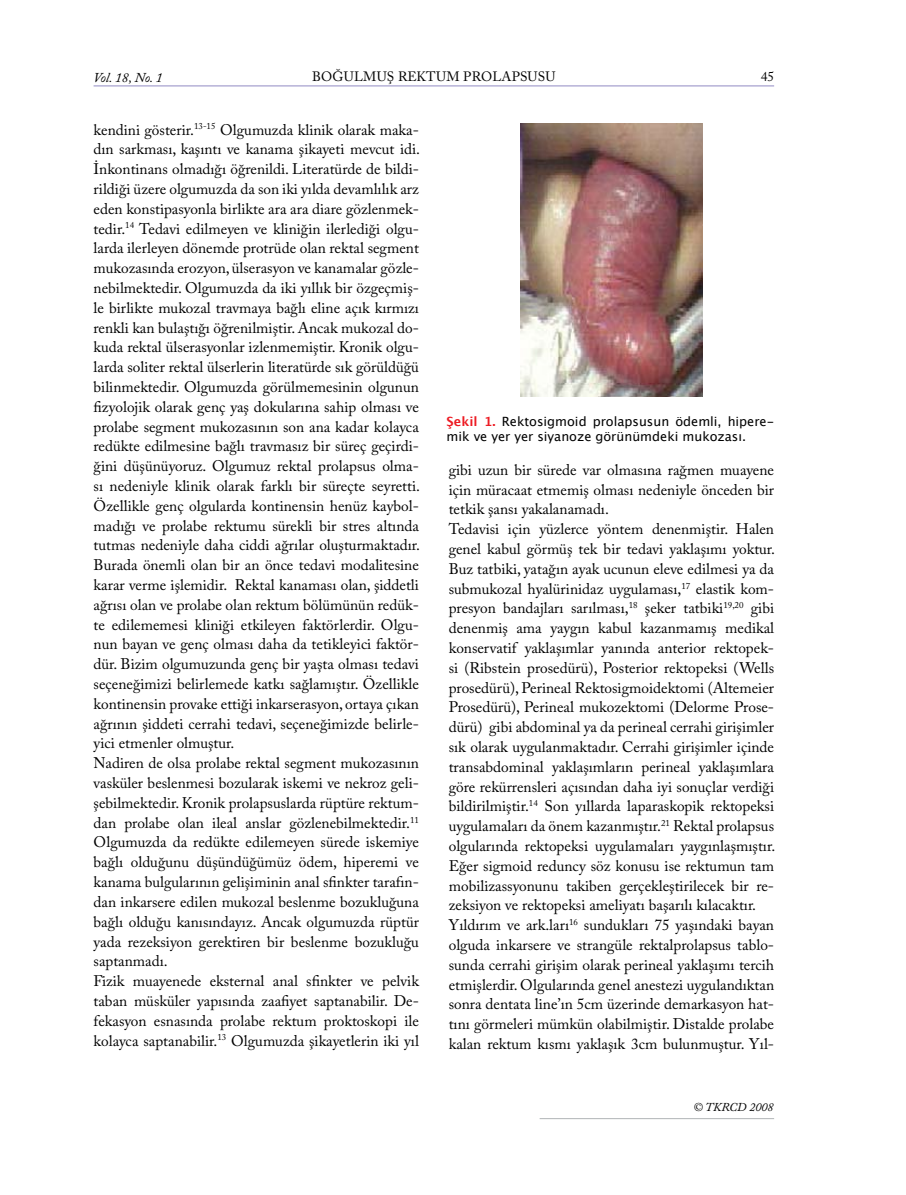
<style>
.page{position:relative;width:906px;height:1195px;background:#fff}
.page>*{position:absolute;margin:0;border:0;box-sizing:border-box;transform-origin:0 0}
.t1{font:15.3px/19.8px "Adobe Caslon Pro";color:#000}
.t2{font:13.5px "Adobe Caslon Pro";letter-spacing:.015em;color:#000}
.t3{font:italic 13.5px "Adobe Caslon Pro";letter-spacing:-.005em;color:#000}
.t4{font:12.75px/15.3px "Lucida Grande";color:#000}
.t5{font:italic 12px "Adobe Caslon Pro";color:#000}
.s1{font-weight:700;color:#ed1c24}
</style>
<div class="page">
<hr style="left:94px;top:86px;width:680px;height:1px;background:#918ac3">
<hr style="left:539px;top:1118px;width:235px;height:1px;background:#b1b4b6">
<img style="left:520px;top:123px;width:182px;height:274px">
<p class="t3" style="left:94px;top:69px;width:71px">Vol. 18, No. 1</p>
<p class="t2" style="left:312px;top:69px;width:245px">BOĞULMUŞ REKTUM PROLAPSUSU</p>
<p class="t2" style="left:760px;top:68px;width:15px">45</p>
<p class="t1" style="left:94px;top:119px;width:328px">kendini gösterir.<sup>13-15</sup> Olgumuzda klinik olarak maka&shy;dın sarkması, kaşıntı ve kanama şikayeti mevcut idi.<br>İnkontinans olmadığı öğrenildi. Literatürde de bildi&shy;rildiği üzere olgumuzda da son iki yılda devamlılık arz eden konstipasyonla birlikte ara ara diare gözlenmek&shy;tedir.<sup>14</sup> Tedavi edilmeyen ve kliniğin ilerlediği olgu&shy;larda ilerleyen dönemde protrüde olan rektal segment mukozasında erozyon, ülserasyon ve kanamalar gözle&shy;nebilmektedir. Olgumuzda da iki yıllık bir özgeçmiş&shy;le birlikte mukozal travmaya bağlı eline açık kırmızı renkli kan bulaştığı öğrenilmiştir. Ancak mukozal do&shy;kuda rektal ülserasyonlar izlenmemiştir. Kronik olgu&shy;larda soliter rektal ülserlerin literatürde sık görüldüğü bilinmektedir. Olgumuzda görülmemesinin olgunun fizyolojik olarak genç yaş dokularına sahip olması ve prolabe segment mukozasının son ana kadar kolayca redükte edilmesine bağlı travmasız bir süreç geçirdi&shy;ğini düşünüyoruz. Olgumuz rektal prolapsus olma&shy;sı nedeniyle klinik olarak farklı bir süreçte seyretti.<br>Özellikle genç olgularda kontinensin henüz kaybol&shy;madığı ve prolabe rektumu sürekli bir stres altında tutmas nedeniyle daha ciddi ağrılar oluşturmaktadır.<br>Burada önemli olan bir an önce tedavi modalitesine karar verme işlemidir. Rektal kanaması olan, şiddetli ağrısı olan ve prolabe olan rektum bölümünün redük&shy;te edilememesi kliniği etkileyen faktörlerdir. Olgu&shy;nun bayan ve genç olması daha da tetikleyici faktör&shy;dür. Bizim olgumuzunda genç bir yaşta olması tedavi seçeneğimizi belirlemede katkı sağlamıştır. Özellikle kontinensin provake ettiği inkarserasyon, ortaya çıkan ağrının şiddeti cerrahi tedavi, seçeneğimizde belirle&shy;yici etmenler olmuştur.<br>Nadiren de olsa prolabe rektal segment mukozasının vasküler beslenmesi bozularak iskemi ve nekroz geli&shy;şebilmektedir. Kronik prolapsuslarda rüptüre rektum&shy;dan prolabe olan ileal anslar gözlenebilmektedir.<sup>11<br></sup>Olgumuzda da redükte edilemeyen sürede iskemiye bağlı olduğunu düşündüğümüz ödem, hiperemi ve kanama bulgularının gelişiminin anal sfinkter tarafın&shy;dan inkarsere edilen mukozal beslenme bozukluğuna bağlı olduğu kanısındayız. Ancak olgumuzda rüptür yada rezeksiyon gerektiren bir beslenme bozukluğu saptanmadı.<br>Fizik muayenede eksternal anal sfinkter ve pelvik taban müsküler yapısında zaafiyet saptanabilir. De&shy;fekasyon esnasında prolabe rektum proktoskopi ile kolayca saptanabilir.<sup>13</sup> Olgumuzda şikayetlerin iki yıl</p>
<p class="t4" style="left:446px;top:414px;width:329px"><span class="s1">Şekil 1.</span> Rektosigmoid prolapsusun ödemli, hipere&shy;mik ve yer yer siyanoze görünümdeki mukozası.</p>
<p class="t1" style="left:449px;top:460px;width:328px">gibi uzun bir sürede var olmasına rağmen muayene için müracaat etmemiş olması nedeniyle önceden bir tetkik şansı yakalanamadı.<br>Tedavisi için yüzlerce yöntem denenmiştir. Halen genel kabul görmüş tek bir tedavi yaklaşımı yoktur.<br>Buz tatbiki, yatağın ayak ucunun eleve edilmesi ya da submukozal hyalürinidaz uygulaması,<sup>17</sup> elastik kom&shy;presyon bandajları sarılması,<sup>18</sup> şeker tatbiki<sup>19,20</sup> gibi denenmiş ama yaygın kabul kazanmamış medikal konservatif yaklaşımlar yanında anterior rektopek&shy;si (Ribstein prosedürü), Posterior rektopeksi (Wells prosedürü), Perineal Rektosigmoidektomi (Altemeier Prosedürü), Perineal mukozektomi (Delorme Prose&shy;dürü) gibi abdominal ya da perineal cerrahi girişimler sık olarak uygulanmaktadır. Cerrahi girişimler içinde transabdominal yaklaşımların perineal yaklaşımlara göre rekürrensleri açısından daha iyi sonuçlar verdiği bildirilmiştir.<sup>14</sup> Son yıllarda laparaskopik rektopeksi uygulamaları da önem kazanmıştır.<sup>21</sup> Rektal prolapsus olgularında rektopeksi uygulamaları yaygınlaşmıştır.<br>Eğer sigmoid reduncy söz konusu ise rektumun tam mobilizassyonunu takiben gerçekleştirilecek bir re&shy;zeksiyon ve rektopeksi ameliyatı başarılı kılacaktır.<br>Yıldırım ve ark.ları<sup>16</sup> sundukları 75 yaşındaki bayan olguda inkarsere ve strangüle rektalprolapsus tablo&shy;sunda cerrahi girişim olarak perineal yaklaşımı tercih etmişlerdir. Olgularında genel anestezi uygulandıktan sonra dentata line’ın 5cm üzerinde demarkasyon hat&shy;tını görmeleri mümkün olabilmiştir. Distalde prolabe kalan rektum kısmı yaklaşık 3cm bulunmuştur. Yıl-</p>
<p class="t5" style="left:693px;top:1099px;width:81px">© TKRCD 2008</p>
</div>
